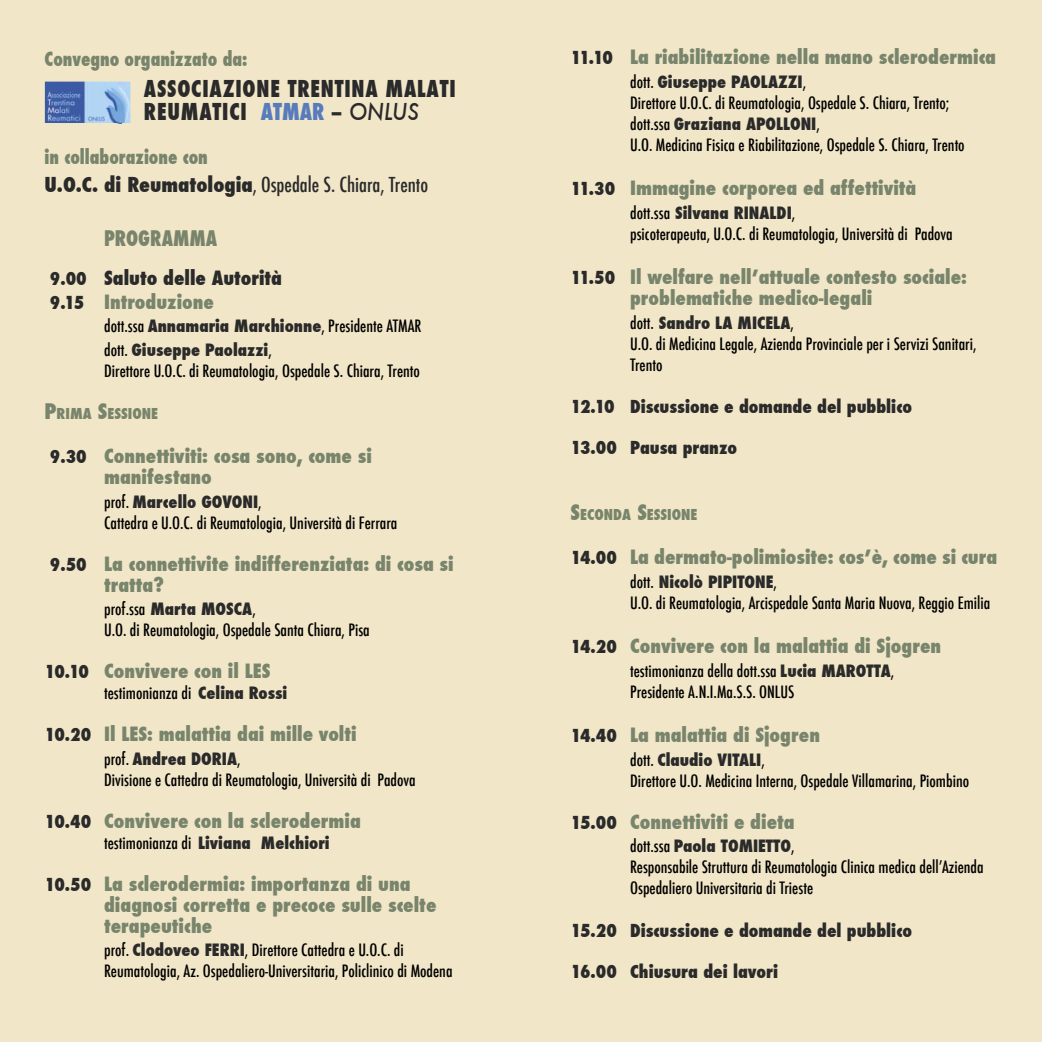
<style>
.page{position:relative;width:1042px;height:1042px;background:#f1e6c7}
.page>*{position:absolute;margin:0;border:0;box-sizing:border-box;transform-origin:0 0}
.t1{font:800 condensed 22.75px/23.6px "Futura";letter-spacing:.04em;color:#2a2a2a;scale:.9 1}
.t2{font:800 condensed 21px "Futura";color:#78856c;scale:.9 1}
.t3{font:500 condensed 20.12px "Futura";color:#2a2a2a}
.Normale{font:800 condensed 19.25px/21px "Futura";color:#78856c}
.Normale-2{font:800 condensed 19.25px "Futura";color:#78856c;scale:.9 1}
.Normale-3{font:800 condensed 19.25px "Futura";color:#2a2a2a}
.Corpo_del_testo{font:800 condensed 19.25px "Futura";color:#78856c}
.Normale-4{font:800 condensed 17.5px "Futura";color:#2a2a2a}
.Titolo_5{font:800 condensed 17.5px "Futura";color:#2a2a2a}
.Titolo_6{font:800 condensed 17.5px "Futura";color:#2a2a2a}
.Normale-5{font:500 condensed 16.62px/21px "Futura";color:#000}
.Corpo_del_testo-2{font:500 condensed 16.62px/21px "Futura";color:#000}
.Normale-6{font:800 condensed 16.62px "Futura";color:#2a2a2a}
.Titolo_3{font:800 condensed 14.7px "Futura";color:#78856c}
.Titolo_2{font:800 condensed 14.7px "Futura";color:#78856c}
.s1{color:#587cbb}
.s2{font-weight:500;font-style:italic;font-stretch:normal}
.s3{font-weight:800}
.s4{font-size:17.5px}
.s5{font-size:17.5px;color:#2a2a2a}
.s6{font-weight:800;color:#2a2a2a}
.s7{font-size:21px}
.s8{font-weight:500;color:#000}
</style>
<div class="page">
<img style="left:45px;top:81px;width:86px;height:43px">
<p class="Normale-2" style="left:45px;top:45px;width:227px">Convegno organizzato da:</p>
<p class="t1" style="left:144px;top:76px;width:348px">ASSOCIAZIONE TRENTINA MALATI<br>REUMATICI <span class="s1">ATMAR</span> – <span class="s2">ONLUS</span></p>
<p class="Normale-2" style="left:45px;top:144px;width:183px">in collaborazione con</p>
<p class="t3" style="left:45px;top:171px;width:385px"><span class="s3">U.O.C. di Reumatologia</span>, Ospedale S. Chiara, Trento</p>
<p class="t2" style="left:104px;top:224px;width:127px">PROGRAMMA</p>
<p class="Normale-3" style="left:50px;top:265px;width:234px"><span class="s4">9.00</span> Saluto delle Autorità</p>
<p class="Normale" style="left:50px;top:291px;width:166px"><span class="s5">9.15</span> Introduzione</p>
<p class="Normale-5" style="left:104px;top:316px;width:319px">dott.ssa <span class="s6">Annamaria Marchionne</span>, Presidente ATMAR</p>
<p class="Normale-5" style="left:104px;top:339px;width:317px">dott. <span class="s6">Giuseppe Paolazzi</span>,<br>Direttore U.O.C. di Reumatologia, Ospedale S. Chiara, Trento</p>
<p class="Titolo_2" style="left:45px;top:403px;width:115px"><span class="s7">P</span>RIMA <span class="s7">S</span>ESSIONE</p>
<p class="Normale" style="left:104px;top:446px;width:269px;text-indent:-54px"><span class="s5">9.30</span> Connettiviti: cosa sono, come si manifestano</p>
<p class="Normale-5" style="left:104px;top:491px;width:295px">prof. <span class="s6">Marcello GOVONI</span>,<br>Cattedra e U.O.C. di Reumatologia, Università di Ferrara</p>
<p class="Normale" style="left:104px;top:553px;width:351px;text-indent:-54px"><span class="s5">9.50</span> La connettivite indifferenziata: di cosa si tratta?</p>
<p class="Normale-5" style="left:104px;top:599px;width:267px">prof.ssa <span class="s6">Marta MOSCA</span>,<br>U.O. di Reumatologia, Ospedale Santa Chiara, Pisa</p>
<p class="Normale" style="left:45px;top:661px;width:227px"><span class="s5">10.10</span> Convivere con il LES</p>
<p class="Normale-5" style="left:104px;top:683px;width:185px">testimonianza di <span class="s6">Celina Rossi</span></p>
<p class="Normale" style="left:45px;top:724px;width:313px"><span class="s5">10.20</span> Il LES: malattia dai mille volti</p>
<p class="Normale-5" style="left:104px;top:748px;width:313px">prof. <span class="s6">Andrea DORIA</span>,<br>Divisione e Cattedra di Reumatologia, Università di Padova</p>
<p class="Normale" style="left:45px;top:810px;width:318px"><span class="s5">10.40</span> Convivere con la sclerodermia</p>
<p class="Normale-6" style="left:104px;top:831px;width:227px"><span class="s8">testimonianza di</span> Liviana Melchiori</p>
<p class="Normale" style="left:104px;top:873px;width:334px;text-indent:-60px"><span class="s5">10.50</span> La sclerodermia: importanza di una diagnosi corretta e precoce sulle scelte terapeutiche</p>
<p class="Normale-5" style="left:104px;top:940px;width:350px">prof. <span class="s6">Clodoveo FERRI</span>, Direttore Cattedra e U.O.C. di<br>Reumatologia, Az. Ospedaliero-Universitaria, Policlinico di Modena</p>
<p class="Normale" style="left:570px;top:47px;width:427px"><span class="s5">11.10</span> La riabilitazione nella mano sclerodermica</p>
<p class="Normale-5" style="left:630px;top:71px;width:336px">dott. <span class="s6">Giuseppe PAOLAZZI</span>,<br>Direttore U.O.C. di Reumatologia, Ospedale S. Chiara, Trento; dott.ssa <span class="s6">Graziana APOLLONI</span>,<br>U.O. Medicina Fisica e Riabilitazione, Ospedale S. Chiara, Trento</p>
<p class="Normale" style="left:570px;top:177px;width:347px"><span class="s5">11.30</span> Immagine corporea ed affettività</p>
<p class="Normale-5" style="left:630px;top:202px;width:324px">dott.ssa <span class="s6">Silvana RINALDI</span>,<br>psicoterapeuta, U.O.C. di Reumatologia, Università di Padova</p>
<p class="Normale" style="left:630px;top:266px;width:338px;text-indent:-60px"><span class="s5">11.50</span> Il welfare nellʼattuale contesto sociale: problematiche medico-legali</p>
<p class="Normale-5" style="left:630px;top:312px;width:348px">dott. <span class="s6">Sandro LA MICELA</span>,<br>U.O. di Medicina Legale, Azienda Provinciale per i Servizi Sanitari,<br>Trento</p>
<p class="Titolo_5" style="left:570px;top:395px;width:343px">12.10 Discussione e domande del pubblico</p>
<p class="Titolo_6" style="left:570px;top:436px;width:168px">13.00 Pausa pranzo</p>
<p class="Titolo_3" style="left:570px;top:504px;width:128px"><span class="s7">S</span>ECONDA <span class="s7">S</span>ESSIONE</p>
<p class="Normale" style="left:570px;top:547px;width:428px"><span class="s5">14.00</span> La dermato-polimiosite: cosʼè, come si cura</p>
<p class="Normale-5" style="left:630px;top:571px;width:362px">dott. <span class="s6">Nicolò PIPITONE</span>,<br>U.O. di Reumatologia, Arcispedale Santa Maria Nuova, Reggio Emilia</p>
<p class="Normale" style="left:570px;top:636px;width:372px"><span class="s5">14.20</span> Convivere con la malattia di Sjogren</p>
<p class="Normale-5" style="left:630px;top:660px;width:265px">testimonianza della dott.ssa <span class="s6">Lucia MAROTTA</span>,<br>Presidente A.N.I.Ma.S.S. ONLUS</p>
<p class="Normale" style="left:570px;top:725px;width:251px"><span class="s5">14.40</span> La malattia di Sjogren</p>
<p class="Normale-5" style="left:630px;top:749px;width:340px">dott. <span class="s6">Claudio VITALI</span>,<br>Direttore U.O. Medicina Interna, Ospedale Villamarina, Piombino</p>
<p class="Corpo_del_testo" style="left:570px;top:808px;width:226px"><span class="s5">15.00</span> Connettiviti e dieta</p>
<p class="Corpo_del_testo-2" style="left:630px;top:835px;width:355px">dott.ssa <span class="s6">Paola TOMIETTO</span>,<br>Responsabile Struttura di Reumatologia Clinica medica dellʼAzienda<br>Ospedaliero Universitaria di Trieste</p>
<p class="Normale-4" style="left:570px;top:918px;width:343px">15.20 Discussione e domande del pubblico</p>
<p class="Normale-4" style="left:570px;top:959px;width:209px">16.00 Chiusura dei lavori</p>
</div>
